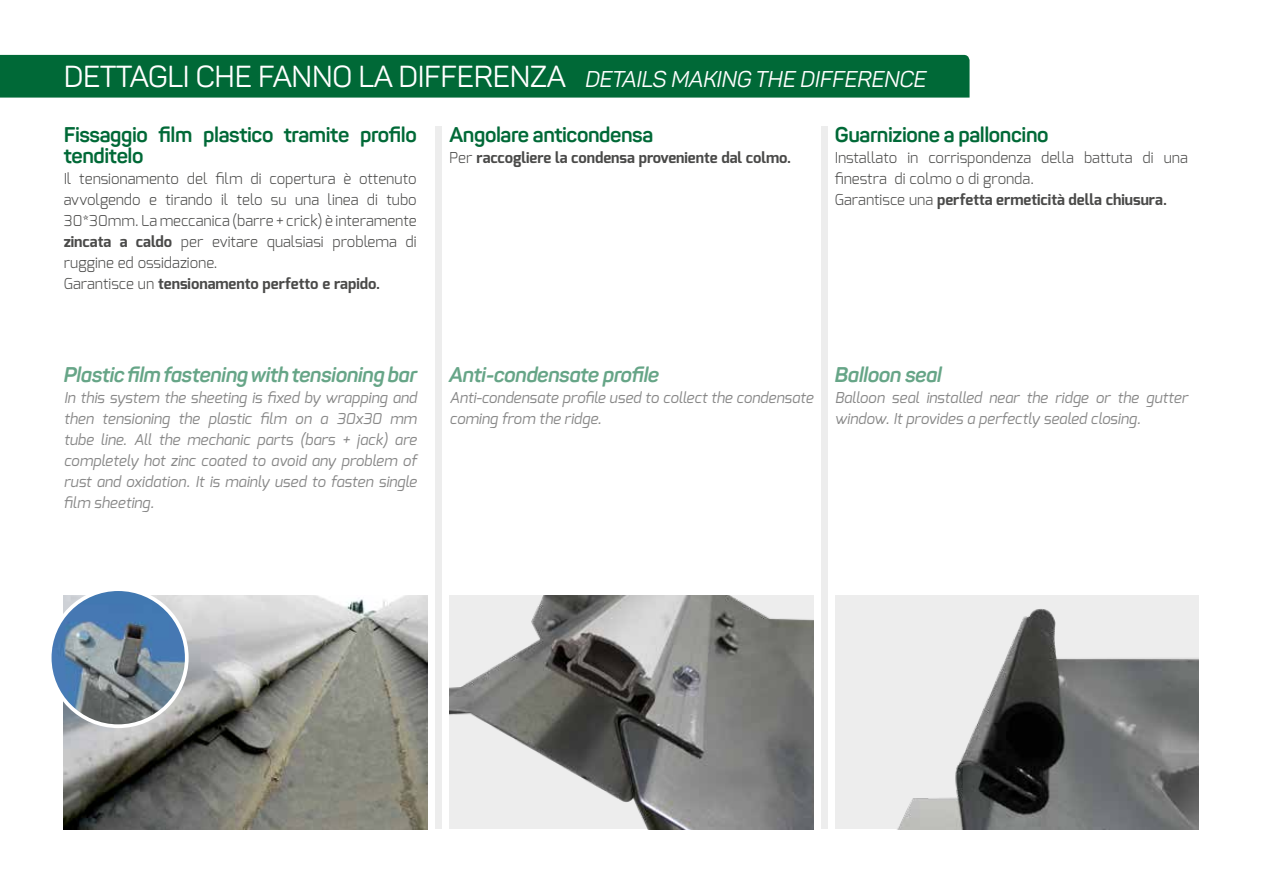
<style>
.page{position:relative;width:1263px;height:893px;background:#fff}
.page>*{position:absolute;margin:0;border:0;box-sizing:border-box;transform-origin:0 0}
.t1{font:30px "Panton";letter-spacing:-.01em;color:#fff}
.t2{font:700 21px/21px "Panton";letter-spacing:-.02em;color:#006937}
.t3{font:italic 700 21px "Panton";letter-spacing:-.02em;color:#66a587}
.t4{font:italic 15px/21px "Exo";color:#878787}
.t5{font:300 15px/21px "Exo";color:#4a4a49}
.t6{font:700 15px "Exo";color:#4a4a49}
.s1{font-style:italic;font-size:22.5px}
.s2{font-weight:700}
.s3{font-weight:300}
</style>
<div class="page">
<div style="left:435px;top:127px;width:7px;height:702px;background:#ededed"></div>
<div style="left:821px;top:127px;width:6px;height:702px;background:#ededed"></div>
<img style="left:449px;top:595px;width:365px;height:234px">
<img style="left:835px;top:595px;width:364px;height:234px">
<img style="left:64px;top:595px;width:363px;height:234px">
<img style="left:50px;top:589px;width:137px;height:137px;border-radius:69px">
<div style="left:48px;top:587px;width:141px;height:141px;border:4px solid #fff;border-radius:50%"></div>
<div style="left:0;top:55px;width:969px;height:43px;background:#006937"></div>
<h1 class="t1" style="left:64px;top:58px;width:864px">DETTAGLI CHE FANNO LA DIFFERENZA <span class="s1">DETAILS MAKING THE DIFFERENCE</span></h1>
<h2 class="t2" style="left:64px;top:124px;width:354px">Fissaggio film plastico tramite profilo tenditelo</h2>
<p class="t5" style="left:64px;top:168px;width:354px">Il tensionamento del film di copertura è ottenuto avvolgendo e tirando il telo su una linea di tubo 30*30mm. La meccanica (barre + crick) è interamente <span class="s2">zincata a caldo</span> per evitare qualsiasi problema di ruggine ed ossidazione.<br>Garantisce un <span class="s2">tensionamento perfetto e rapido.</span></p>
<h2 class="t3" style="left:64px;top:362px;width:355px">Plastic film fastening with tensioning bar</h2>
<p class="t4" style="left:64px;top:387px;width:354px;text-align:justify">In this system the sheeting is fixed by wrapping and then tensioning the plastic film on a 30x30 mm tube line. All the mechanic parts (bars + jack) are completely hot zinc coated to avoid any problem of rust and oxidation. It is mainly used to fasten single film sheeting.</p>
<h2 class="t2" style="left:449px;top:124px;width:205px">Angolare anticondensa</h2>
<p class="t6" style="left:449px;top:148px;width:343px"><span class="s3">Per</span> raccogliere la condensa proveniente dal colmo.</p>
<h2 class="t2" style="left:835px;top:124px;width:215px">Guarnizione a palloncino</h2>
<p class="t5" style="left:835px;top:147px;width:354px">Installato in corrispondenza della battuta di una finestra di colmo o di gronda.<br>Garantisce una <span class="s2">perfetta ermeticità della chiusura.</span></p>
<h2 class="t3" style="left:449px;top:362px;width:211px">Anti-condensate profile</h2>
<p class="t4" style="left:449px;top:387px;width:365px">Anti-condensate profile used to collect the condensate coming from the ridge.</p>
<h2 class="t3" style="left:835px;top:362px;width:109px">Balloon seal</h2>
<p class="t4" style="left:835px;top:387px;width:354px">Balloon seal installed near the ridge or the gutter window. It provides a perfectly sealed closing.</p>
</div>
